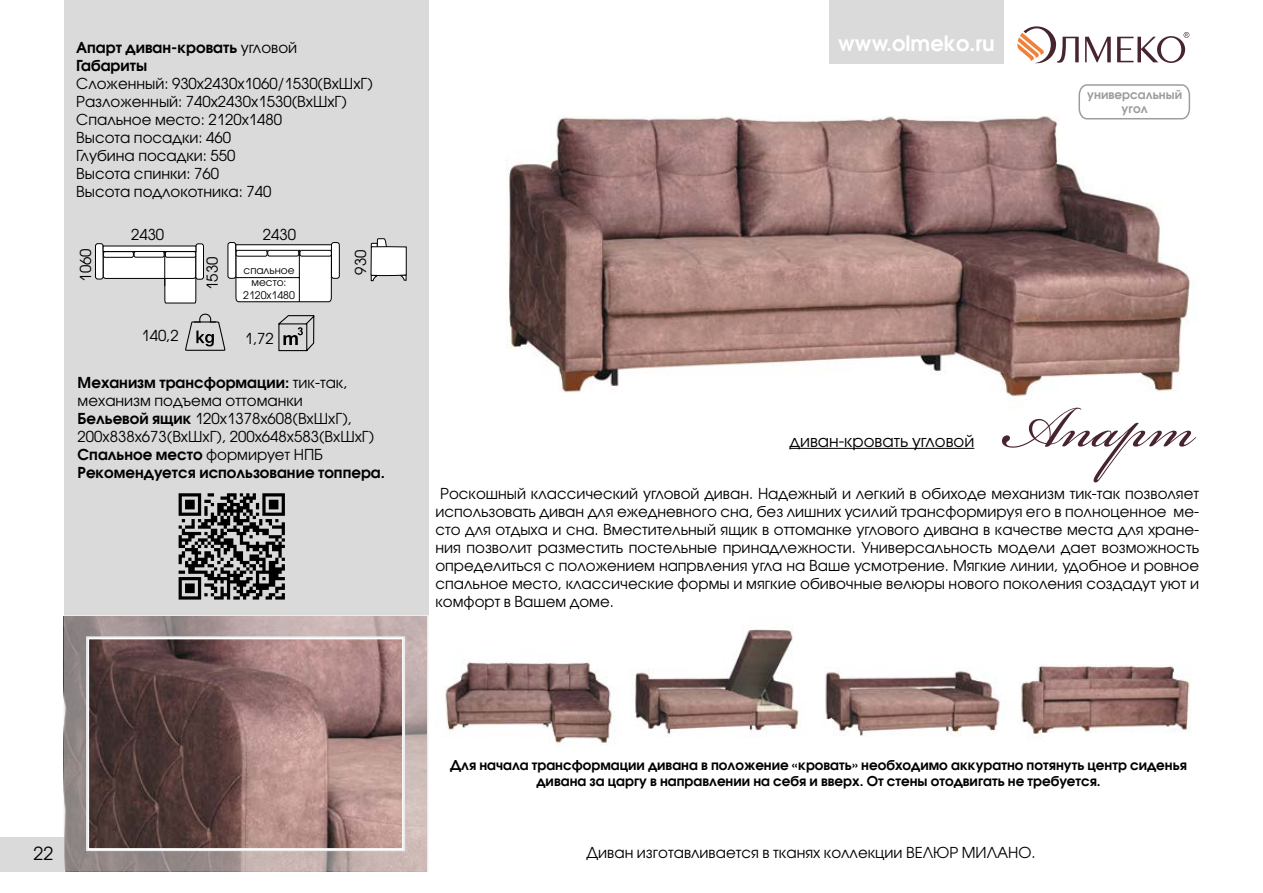
<style>
.page{position:relative;width:1263px;height:893px;background:#fff}
.page>*{position:absolute;margin:0;border:0;box-sizing:border-box;transform-origin:0 0}
.t1{font:90px "Bickham Script One";color:#47242e}
.t2{font:600 21px "Avant Garde Gothic C";color:#fff}
.t3{font:18px "Avant Garde Gothic C";color:#000}
.t4{font:16.5px "Avant Garde Gothic C";color:#000}
.t5{font:15px/18px "Avant Garde Gothic C";color:#000}
.t6{font:600 15px/18px "Avant Garde Gothic C";color:#000}
.t7{font:600 13.5px/16.2px "Avant Garde Gothic C";color:#000;text-align:center}
.t8{font:600 12px/14.4px "Avant Garde Gothic C";color:#9d9d9c;text-align:center}
.t9{font:10.5px/12.6px "Avant Garde Gothic C";color:#000;text-align:center}
.s1{font-weight:400}
.s2{font-weight:600}
</style>
<div class="page">
<div style="left:64px;top:0;width:364px;height:615px;background:#dadada"></div>
<div style="left:0;top:838px;width:64px;height:34px;background:#dadada"></div>
<svg style="left:64px;top:615px;width:364px;height:257px;background:#87716f"></svg>
<div style="left:829px;top:0;width:174px;height:64px;background:#dadada"></div>
<svg style="left:1085px;top:37px;width:26px;height:25px"></svg>
<svg style="left:1117px;top:32px;width:72px;height:31px"></svg>
<svg style="left:1017px;top:26px;width:62px;height:37px"></svg>
<hr style="left:789px;top:448px;width:185px;height:1px;background:#000">
<img style="left:1020px;top:664px;width:171px;height:70px">
<img style="left:444px;top:660px;width:170px;height:86px">
<img style="left:635px;top:626px;width:166px;height:109px">
<img style="left:825px;top:671px;width:180px;height:65px">
<svg style="left:370px;top:238px;width:37px;height:44px"></svg>
<svg style="left:102px;top:243px;width:95px;height:331px"></svg>
<div style="left:95px;top:244px;width:8px;height:35px;background:#fff;border-radius:2px"></div>
<div style="left:95px;top:243px;width:8px;height:36px;border:1px solid #000;border-radius:2px"></div>
<div style="left:165px;top:252px;width:31px;height:5px;background:#fff;border-radius:2px"></div>
<div style="left:165px;top:251px;width:31px;height:7px;border:1px solid #000;border-radius:2px"></div>
<div style="left:134px;top:251px;width:30px;height:6px;background:#fff;border-radius:2px"></div>
<div style="left:134px;top:251px;width:30px;height:7px;border:1px solid #000;border-radius:2px"></div>
<div style="left:103px;top:252px;width:30px;height:5px;background:#fff;border-radius:2px"></div>
<div style="left:103px;top:251px;width:31px;height:7px;border:1px solid #000;border-radius:2px"></div>
<div style="left:196px;top:244px;width:7px;height:35px;background:#fff;border-radius:2px"></div>
<div style="left:196px;top:243px;width:8px;height:37px;border:1px solid #000;border-radius:2px"></div>
<div style="left:103px;top:246px;width:93px;height:6px;background:#fff"></div>
<div style="left:103px;top:246px;width:93px;height:6px;border:1px solid #000"></div>
<hr style="left:164px;top:251px;width:1px;height:35px;background:#000">
<svg style="left:235px;top:242px;width:97px;height:615px"></svg>
<div style="left:228px;top:243px;width:8px;height:35px;background:#fff;border-radius:2px"></div>
<div style="left:228px;top:242px;width:8px;height:37px;border:1px solid #000;border-radius:2px"></div>
<div style="left:300px;top:250px;width:31px;height:6px;background:#fff;border-radius:2px"></div>
<div style="left:300px;top:250px;width:32px;height:6px;border:1px solid #000;border-radius:2px"></div>
<div style="left:268px;top:250px;width:31px;height:6px;background:#fff;border-radius:2px"></div>
<div style="left:267px;top:250px;width:32px;height:6px;border:1px solid #000;border-radius:2px"></div>
<div style="left:236px;top:250px;width:31px;height:6px;background:#fff;border-radius:2px"></div>
<div style="left:236px;top:250px;width:31px;height:7px;border:1px solid #000;border-radius:2px"></div>
<div style="left:331px;top:243px;width:8px;height:35px;background:#fff;border-radius:2px"></div>
<div style="left:331px;top:242px;width:9px;height:37px;border:1px solid #000;border-radius:2px"></div>
<div style="left:236px;top:245px;width:95px;height:5px;background:#fff"></div>
<div style="left:235px;top:244px;width:97px;height:7px;border:1px solid #000"></div>
<hr style="left:299px;top:250px;width:1px;height:52px;background:#000">
<hr style="left:236px;top:277px;width:63px;height:1px;background:#000">
<img style="left:506px;top:116px;width:688px;height:293px">
<svg style="left:1078px;top:84px;width:113px;height:36px"></svg>
<svg style="left:185px;top:312px;width:41px;height:39px"></svg>
<hr style="left:194px;top:321px;width:22px;height:2px;background:#000">
<svg style="left:179px;top:493px;width:106px;height:107px"></svg>
<p class="t6" style="left:76px;top:39px;width:223px">Апарт диван-кровать <span class="s1">угловой<br></span>Габариты</p>
<p class="t5" style="left:76px;top:75px;width:298px">Сложенный: 930х2430х1060/1530(ВхШхГ)<br>Разложенный: 740х2430х1530(ВхШхГ)<br>Спальное место: 2120х1480<br>Высота посадки: 460<br>Глубина посадки: 550<br>Высота спинки: 760<br>Высота подлокотника: 740</p>
<p class="t5" style="left:131px;top:226px;width:35px">2430</p>
<p class="t5" style="left:263px;top:226px;width:35px">2430</p>
<p class="t5" style="left:77px;top:282px;width:35px;rotate:-90deg">1060</p>
<p class="t5" style="left:352px;top:275px;width:26px;rotate:-90deg">930</p>
<p class="t5" style="left:203px;top:290px;width:35px;rotate:-90deg">1530</p>
<p class="t9" style="left:243px;top:264px;width:53px">спальное место:<br>2120х1480</p>
<p class="t5" style="left:141px;top:327px;width:39px">140,2</p>
<p class="t5" style="left:245px;top:329px;width:31px">1,72</p>
<p class="t5" style="left:78px;top:374px;width:309px"><span class="s2">Механизм трансформации:</span> тик-так, механизм подъема оттоманки<br><span class="s2">Бельевой ящик</span> 120х1378х608(ВхШхГ), 200х838х673(ВхШхГ), 200х648х583(ВхШхГ)<br><span class="s2">Спальное место</span> формирует НПБ <span class="s2">Рекомендуется использование топпера.</span></p>
<h2 class="t2" style="left:838px;top:31px;width:158px">www.olmeko.ru</h2>
<p class="t8" style="left:1087px;top:87px;width:97px">универсальный угол</p>
<h1 class="t1" style="left:1000px;top:379px;width:196px">Апарт</h1>
<p class="t5" style="left:435px;top:485px;width:765px;text-align:justify;text-indent:5px">Роскошный классический угловой диван. Надежный и легкий в обиходе механизм тик-так позволяет использовать диван для ежедневного сна, без лишних усилий трансформируя его в полноценное ме&shy;сто для отдыха и сна. Вместительный ящик в оттоманке углового дивана в качестве места для хране&shy;ния позволит разместить постельные принадлежности. Универсальность модели дает возможность определиться с положением напрвления угла на Ваше усмотрение. Мягкие линии, удобное и ровное спальное место, классические формы и мягкие обивочные велюры нового поколения создадут уют и комфорт в Вашем доме.</p>
<p class="t4" style="left:789px;top:431px;width:186px">диван-кровать угловой</p>
<p class="t3" style="left:33px;top:843px;width:21px">22</p>
<p class="t7" style="left:450px;top:756px;width:738px">Для начала трансформации дивана в положение «кровать» необходимо аккуратно потянуть центр сиденья дивана за царгу в направлении на себя и вверх. От стены отодвигать не требуется.</p>
<p class="t5" style="left:587px;top:843px;width:451px">Диван изготавливается в тканях коллекции ВЕЛЮР МИЛАНО.</p>
</div>
